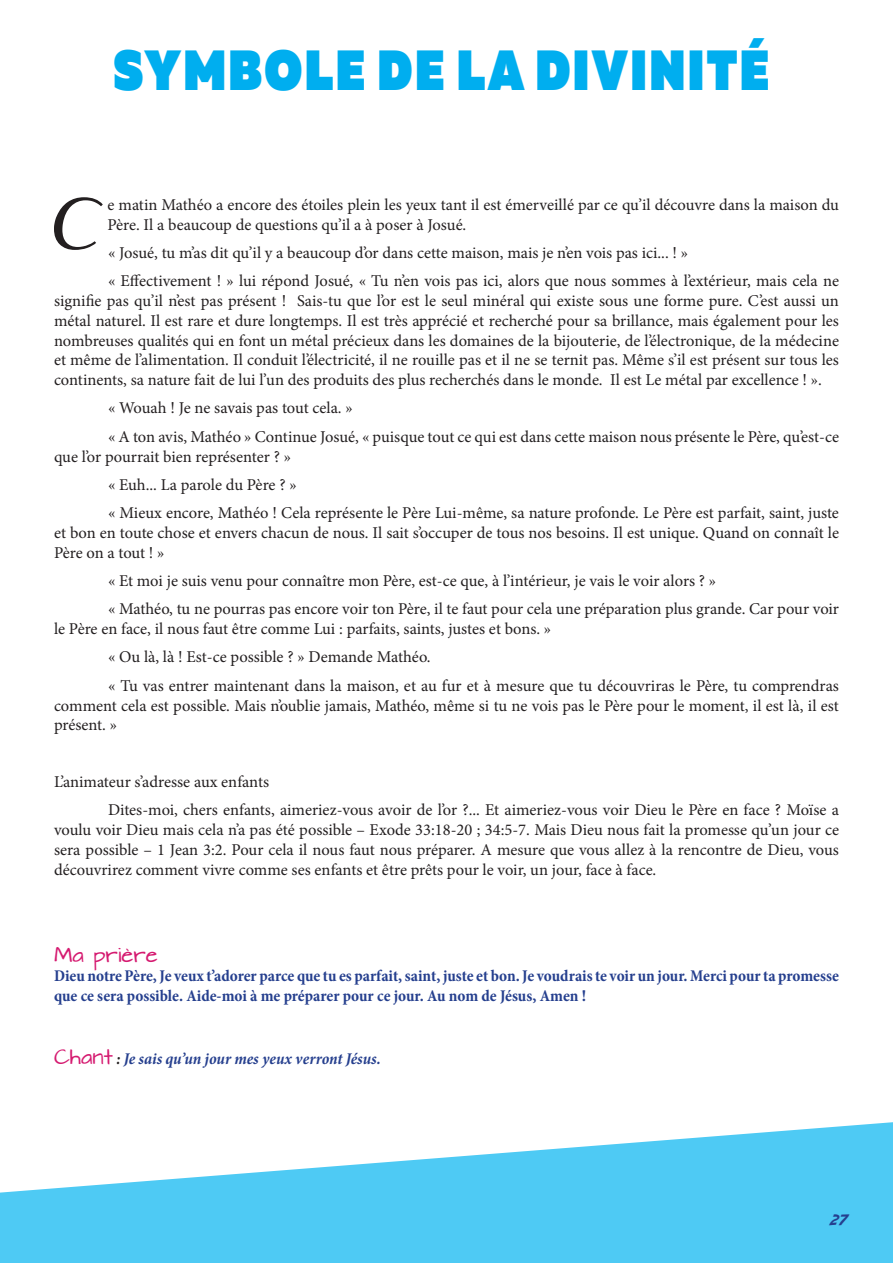
<style>
.page{position:relative;width:893px;height:1263px;background:#fff}
.page>*{position:absolute;margin:0;border:0;box-sizing:border-box;transform-origin:0 0}
.t1{font:71.55px "Penultimate Light Ital";color:#231f20}
.t2{font:800 56.25px "Muller";letter-spacing:.05em;color:#00aeef;scale:.84 1}
.t3{font:18px "Architects Daughter";color:#d51a70}
.t4{font:18px "Adventure Normal";color:#253f8e}
.t5{font:16.5px/19.8px "Minion Pro";letter-spacing:-.005em;color:#231f20}
.t6{font:700 condensed 16.5px/19.8px "Minion Pro";letter-spacing:-.005em;color:#253f8e}
.t7{font:italic 700 condensed 16.5px "Minion Pro";color:#253f8e}
.s1{font-family:"Architects Daughter";font-weight:400;font-style:normal;font-stretch:normal;font-size:18px;color:#d51a70}
.s2{color:#231f20}
</style>
<div class="page">
<svg style="left:0;top:1122px;width:893px;height:141px;fill:#4ecaf4"></svg>
<h2 class="t2" style="left:113px;top:35px;width:783px">SYMBOLE DE LA DIVINITÉ</h2>
<h1 class="t1" style="left:47px;top:182px;width:52px">C</h1>
<p class="t5" style="left:108px;top:195px;width:733px">e matin Mathéo a encore des étoiles plein les yeux tant il est émerveillé par ce qu’il découvre dans la maison du<br>Père. Il a beaucoup de questions qu’il a à poser à Josué.</p>
<p class="t5" style="left:108px;top:238px;width:732px;line-height:28.3px">« Josué, tu m’as dit qu’il y a beaucoup d’or dans cette maison, mais je n’en vois pas ici... ! »<br>« Effectivement ! » lui répond Josué, « Tu n’en vois pas ici, alors que nous sommes à l’extérieur, mais cela ne</p>
<p class="t5" style="left:54px;top:291px;width:786px;text-align:justify">signifie pas qu’il n’est pas présent ! Sais-tu que l’or est le seul minéral qui existe sous une forme pure. C’est aussi un métal naturel. Il est rare et dure longtemps. Il est très apprécié et recherché pour sa brillance, mais également pour les nombreuses qualités qui en font un métal précieux dans les domaines de la bijouterie, de l’électronique, de la médecine et même de l’alimentation. Il conduit l’électricité, il ne rouille pas et il ne se ternit pas. Même s’il est présent sur tous les continents, sa nature fait de lui l’un des produits des plus recherchés dans le monde. Il est Le métal par excellence ! ».</p>
<p class="t5" style="left:108px;top:394px;width:733px;line-height:28.3px">« Wouah ! Je ne savais pas tout cela. »<br>« A ton avis, Mathéo » Continue Josué, « puisque tout ce qui est dans cette maison nous présente le Père, qu’est-ce</p>
<p class="t5" style="left:108px;top:442px;width:732px;line-height:28.3px;text-indent:-54px">que l’or pourrait bien représenter ? »<br>« Euh... La parole du Père ? »<br>« Mieux encore, Mathéo ! Cela représente le Père Lui-même, sa nature profonde. Le Père est parfait, saint, juste</p>
<p class="t5" style="left:54px;top:523px;width:786px">et bon en toute chose et envers chacun de nous. Il sait s’occuper de tous nos besoins. Il est unique. Quand on connaît le<br>Père on a tout ! »</p>
<p class="t5" style="left:108px;top:567px;width:733px;line-height:28.3px">« Et moi je suis venu pour connaître mon Père, est-ce que, à l’intérieur, je vais le voir alors ? »<br>« Mathéo, tu ne pourras pas encore voir ton Père, il te faut pour cela une préparation plus grande. Car pour voir</p>
<p class="t5" style="left:108px;top:615px;width:732px;line-height:28.3px;text-indent:-54px">le Père en face, il nous faut être comme Lui : parfaits, saints, justes et bons. »<br>« Ou là, là ! Est-ce possible ? » Demande Mathéo.<br>« Tu vas entrer maintenant dans la maison, et au fur et à mesure que tu découvriras le Père, tu comprendras</p>
<p class="t5" style="left:54px;top:695px;width:786px">comment cela est possible. Mais n’oublie jamais, Mathéo, même si tu ne vois pas le Père pour le moment, il est là, il est présent. »</p>
<p class="t5" style="left:108px;top:768px;width:732px;line-height:28.3px;text-indent:-54px">L’animateur s’adresse aux enfants<br>Dites-moi, chers enfants, aimeriez-vous avoir de l’or ?... Et aimeriez-vous voir Dieu le Père en face ? Moïse a</p>
<p class="t5" style="left:54px;top:820px;width:787px;text-align:justify">voulu voir Dieu mais cela n’a pas été possible – Exode 33:18-20 ; 34:5-7. Mais Dieu nous fait la promesse qu’un jour ce sera possible – 1 Jean 3:2. Pour cela il nous faut nous préparer. A mesure que vous allez à la rencontre de Dieu, vous découvrirez comment vivre comme ses enfants et être prêts pour le voir, un jour, face à face.</p>
<p class="t3" style="left:54px;top:945px;width:106px">Ma prière</p>
<p class="t6" style="left:54px;top:966px;width:786px">Dieu notre Père, Je veux t’adorer parce que tu es parfait, saint, juste et bon. Je voudrais te voir un jour. Merci pour ta promesse que ce sera possible. Aide-moi à me préparer pour ce jour. Au nom de Jésus, Amen !</p>
<p class="t7" style="left:54px;top:1047px;width:328px"><span class="s1">Chant</span> <span class="s2">:</span> Je sais qu’un jour mes yeux verront Jésus.</p>
<p class="t4" style="left:829px;top:1211px;width:21px">27</p>
</div>
